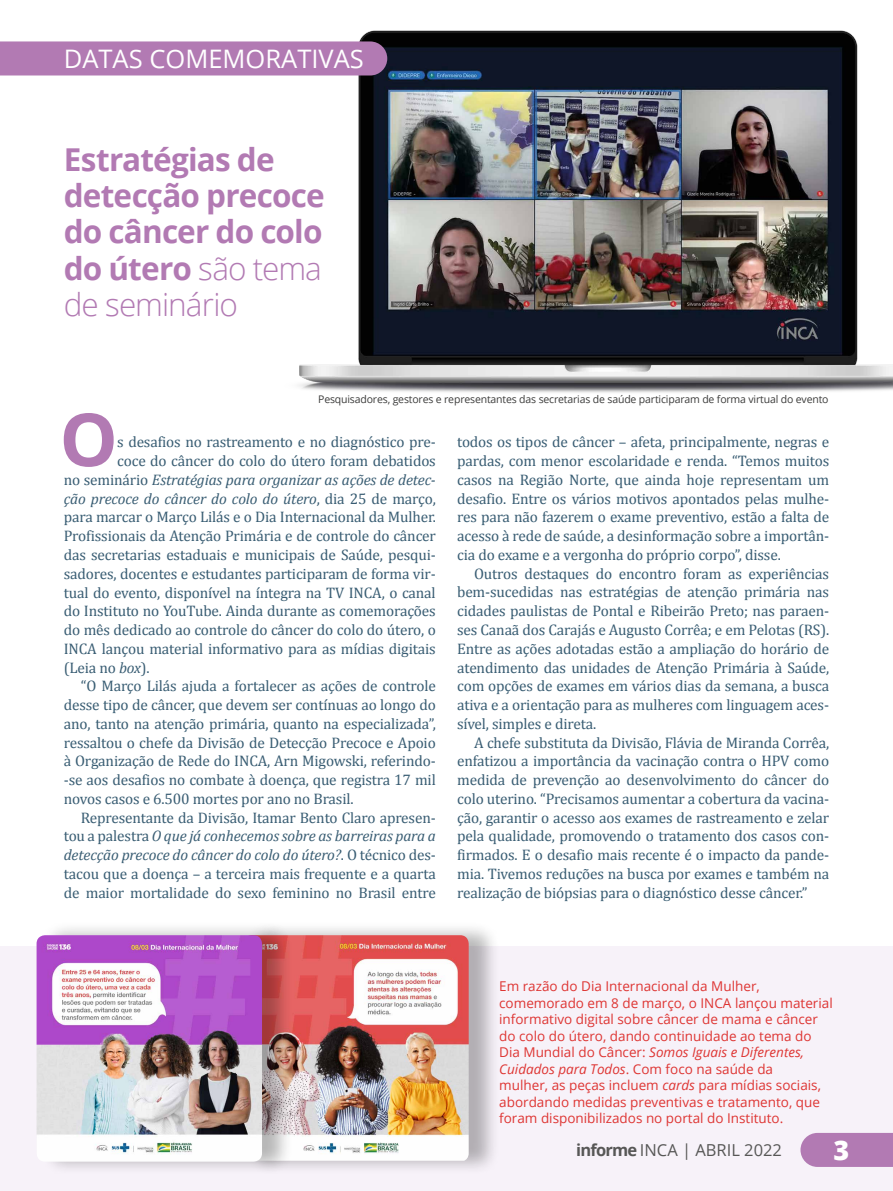
<style>
.page{position:relative;width:893px;height:1191px;background:#fff}
.page>*{position:absolute;margin:0;border:0;box-sizing:border-box;transform-origin:0 0}
.t1{font:700 73.35px "Open Sans";color:#b27ab3}
.t2{font:700 31.5px/36px "Open Sans";letter-spacing:-.025em;color:#b27ab3}
.t3{font:800 27px "Open Sans";color:#fff}
.t4{font:25.5px "Open Sans";color:#fff}
.t5{font:16.5px "Open Sans";color:#575756}
.t6{font:15.3px/18.8px "Cambria";letter-spacing:-.01em;color:#395d73;text-align:justify}
.t7{font:italic 15.3px "Cambria";letter-spacing:-.01em;color:#395d73}
.t8{font:13.5px/16.5px "Open Sans";color:#de3533}
.t9{font:10.5px "Open Sans";letter-spacing:-.015em;color:#3c3c3b}
.s1{font-weight:300}
.s2{font-style:normal}
.s3{font-style:italic}
.s4{font-weight:700}
</style>
<div class="page">
<div style="left:0;top:946px;width:893px;height:245px;background:#f7f2f9"></div>
<img style="left:265px;top:30px;width:628px;height:363px">
<div style="left:0;top:41px;width:387px;height:34px;background:#b27ab3"></div>
<div style="left:246px;top:921px;width:254px;height:254px;background:#000;opacity:.28"></div>
<img style="left:293px;top:935px;width:176px;height:225px">
<div style="left:39px;top:921px;width:254px;height:254px;background:#000;opacity:.28"></div>
<img style="left:37px;top:935px;width:225px;height:226px">
<svg style="left:800px;top:1132px;width:93px;height:34px;background:#b682b7"></svg>
<h3 class="t4" style="left:64px;top:41px;width:302px">DATAS COMEMORATIVAS</h3>
<h2 class="t2" style="left:64px;top:141px;width:263px">Estratégias de detecção precoce do câncer do colo do útero <span class="s1">são tema de seminário</span></h2>
<p class="t9" style="left:318px;top:392px;width:512px">Pesquisadores, gestores e representantes das secretarias de saúde participaram de forma virtual do evento</p>
<h1 class="t1" style="left:60px;top:388px;width:60px">O</h1>
<p class="t6" style="left:117px;top:433px;width:320px">s desafios no rastreamento e no diagnóstico pre-</p>
<p class="t6" style="left:117px;top:452px;width:320px">coce do câncer do colo do útero foram debatidos</p>
<p class="t7" style="left:64px;top:469px;width:374px"><span class="s2">no seminário</span> Estratégias para organizar as ações de detec-</p>
<p class="t7" style="left:64px;top:488px;width:374px">ção precoce do câncer do colo do útero<span class="s2">, dia 25 de março,</span></p>
<p class="t6" style="left:64px;top:508px;width:374px">para marcar o Março Lilás e o Dia Internacional da Mulher.</p>
<p class="t6" style="left:64px;top:526px;width:374px">Profissionais da Atenção Primária e de controle do câncer</p>
<p class="t6" style="left:64px;top:545px;width:374px">das secretarias estaduais e municipais de Saúde, pesqui-</p>
<p class="t6" style="left:64px;top:564px;width:374px">sadores, docentes e estudantes participaram de forma vir-</p>
<p class="t6" style="left:64px;top:583px;width:373px">tual do evento, disponível na íntegra na TV INCA, o canal</p>
<p class="t6" style="left:64px;top:602px;width:374px">do Instituto no YouTube. Ainda durante as comemorações</p>
<p class="t6" style="left:64px;top:620px;width:374px">do mês dedicado ao controle do câncer do colo do útero, o</p>
<p class="t6" style="left:64px;top:639px;width:373px">INCA lançou material informativo para as mídias digitais</p>
<p class="t6" style="left:64px;top:658px;width:88px">(Leia no <span class="s3">box</span>).</p>
<p class="t6" style="left:81px;top:676px;width:357px">“O Março Lilás ajuda a fortalecer as ações de controle</p>
<p class="t6" style="left:64px;top:695px;width:374px">desse tipo de câncer, que devem ser contínuas ao longo do</p>
<p class="t6" style="left:64px;top:714px;width:373px">ano, tanto na atenção primária, quanto na especializada”,</p>
<p class="t6" style="left:64px;top:733px;width:374px">ressaltou o chefe da Divisão de Detecção Precoce e Apoio</p>
<p class="t6" style="left:64px;top:751px;width:374px">à Organização de Rede do INCA, Arn Migowski, referindo-</p>
<p class="t6" style="left:64px;top:770px;width:374px">-se aos desafios no combate à doença, que registra 17 mil</p>
<p class="t6" style="left:64px;top:789px;width:291px">novos casos e 6.500 mortes por ano no Brasil.</p>
<p class="t6" style="left:81px;top:808px;width:357px">Representante da Divisão, Itamar Bento Claro apresen-</p>
<p class="t7" style="left:64px;top:825px;width:373px"><span class="s2">tou a palestra</span> O que já conhecemos sobre as barreiras para a</p>
<p class="t7" style="left:64px;top:844px;width:374px">detecção precoce do câncer do colo do útero?<span class="s2">. O técnico des-</span></p>
<p class="t6" style="left:64px;top:864px;width:374px">tacou que a doença – a terceira mais frequente e a quarta</p>
<p class="t6" style="left:64px;top:883px;width:374px">de maior mortalidade do sexo feminino no Brasil entre</p>
<p class="t6" style="left:457px;top:433px;width:374px">todos os tipos de câncer – afeta, principalmente, negras e pardas, com menor escolaridade e renda. “Temos muitos casos na Região Norte, que ainda hoje representam um desafio. Entre os vários motivos apontados pelas mulhe&shy;res para não fazerem o exame preventivo, estão a falta de acesso à rede de saúde, a desinformação sobre a importân&shy;cia do exame e a vergonha do próprio corpo”, disse.</p>
<p class="t6" style="left:457px;top:564px;width:374px;text-indent:17px">Outros destaques do encontro foram as experiências bem-sucedidas nas estratégias de atenção primária nas cidades paulistas de Pontal e Ribeirão Preto; nas paraen&shy;ses Canaã dos Carajás e Augusto Corrêa; e em Pelotas (RS).<br>Entre as ações adotadas estão a ampliação do horário de atendimento das unidades de Atenção Primária à Saúde, com opções de exames em vários dias da semana, a busca ativa e a orientação para as mulheres com linguagem aces&shy;sível, simples e direta.</p>
<p class="t6" style="left:457px;top:733px;width:374px;text-indent:17px">A chefe substituta da Divisão, Flávia de Miranda Corrêa, enfatizou a importância da vacinação contra o HPV como medida de prevenção ao desenvolvimento do câncer do colo uterino. “Precisamos aumentar a cobertura da vacina&shy;ção, garantir o acesso aos exames de rastreamento e zelar pela qualidade, promovendo o tratamento dos casos con&shy;firmados. E o desafio mais recente é o impacto da pande&shy;mia. Tivemos reduções na busca por exames e também na realização de biópsias para o diagnóstico desse câncer.”</p>
<p class="t8" style="left:499px;top:978px;width:335px">Em razão do Dia Internacional da Mulher, comemorado em 8 de março, o INCA lançou material informativo digital sobre câncer de mama e câncer do colo do útero, dando continuidade ao tema do Dia Mundial do Câncer: <span class="s3">Somos Iguais e Diferentes, Cuidados para Todos</span>. Com foco na saúde da<br>mulher, as peças incluem <span class="s3">cards</span> para mídias sociais, abordando medidas preventivas e tratamento, que foram disponibilizados no portal do Instituto.</p>
<p class="t5" style="left:576px;top:1138px;width:207px"><span class="s4">informe</span> INCA | ABRIL 2022</p>
<h3 class="t3" style="left:833px;top:1129px;width:17px">3</h3>
</div>
